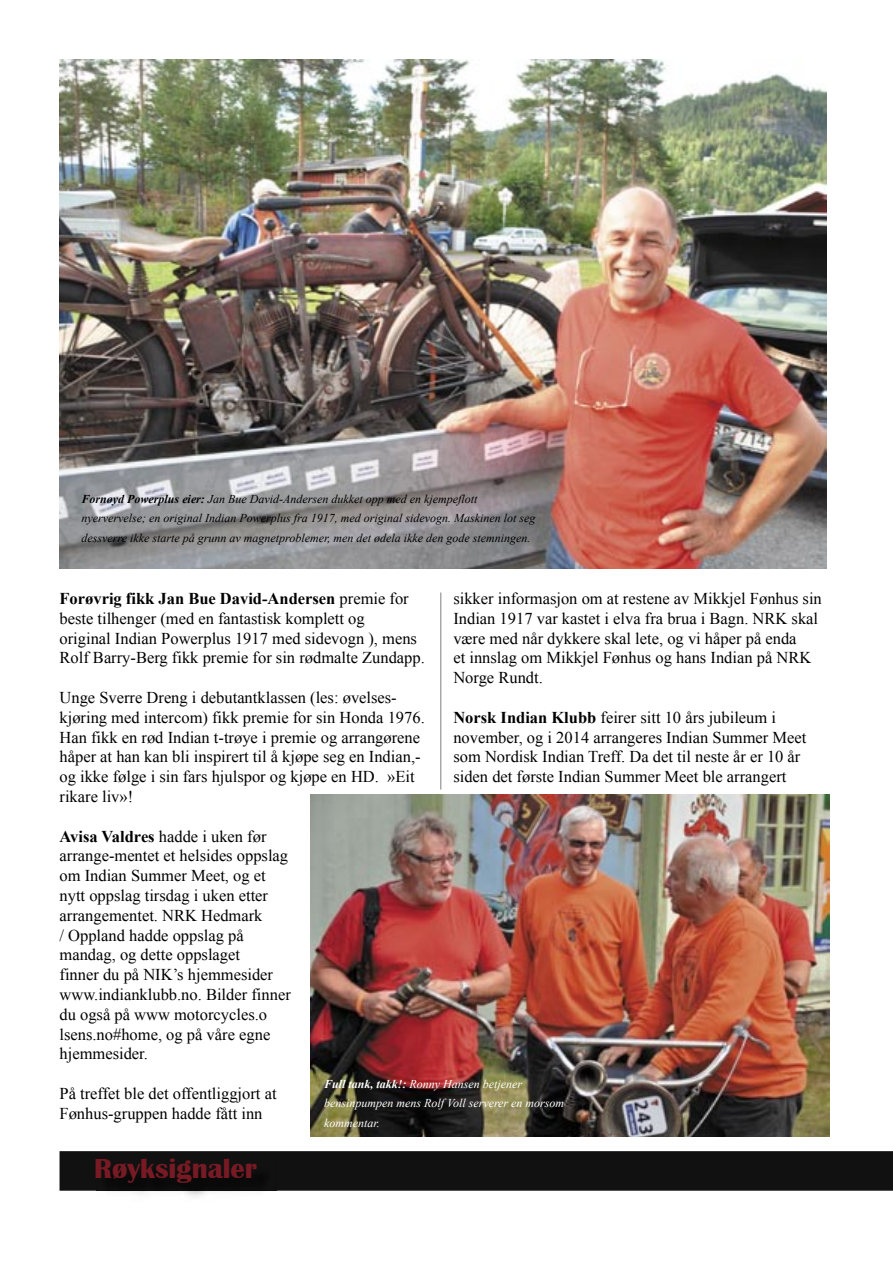
<style>
.page{position:relative;width:893px;height:1263px;background:#fff}
.page>*{position:absolute;margin:0;border:0;box-sizing:border-box;transform-origin:0 0}
.t1{font:700 28.35px "Britannic";color:#781a24}
.t2{font:16.5px/19.8px "Times New Roman";color:#000}
.t3{font:italic 12px/19.5px "Times New Roman";color:#000}
.t4{font:italic 12px/19.5px "Times New Roman";color:#fff}
.s1{font-weight:700}
</style>
<div class="page">
<div style="left:60px;top:1151px;width:833px;height:40px;background:#111"></div>
<img style="left:96px;top:1160px;width:180px;height:37px">
<img style="left:59px;top:60px;width:768px;height:508px">
<img style="left:310px;top:794px;width:519px;height:342px">
<p class="t3" style="left:82px;top:488px;width:455px"><span class="s1">Fornøyd Powerplus eier:</span> Jan Bue David-Andersen dukket opp med en kjempeflott nyervervelse; en original Indian Powerplus fra 1917, med original sidevogn. Maskinen lot seg dessverre ikke starte på grunn av magnetproblemer, men det ødela ikke den gode stemningen.</p>
<p class="t2" style="left:453px;top:588px;width:370px">sikker informasjon om at restene av Mikkjel Fønhus sin Indian 1917 var kastet i elva fra brua i Bagn. NRK skal være med når dykkere skal lete, og vi håper på enda<br>et innslag om Mikkjel Fønhus og hans Indian på NRK Norge Rundt.</p>
<p class="t2" style="left:453px;top:707px;width:355px"><span class="s1">Norsk Indian Klubb</span> feirer sitt 10 års jubileum i november, og i 2014 arrangeres Indian Summer Meet som Nordisk Indian Treff. Da det til neste år er 10 år siden det første Indian Summer Meet ble arrangert</p>
<p class="t2" style="left:60px;top:588px;width:367px"><span class="s1">Forøvrig fikk Jan Bue David-Andersen</span> premie for beste tilhenger (med en fantastisk komplett og<br>original Indian Powerplus 1917 med sidevogn ), mens Rolf Barry-Berg fikk premie for sin rødmalte Zundapp.</p>
<p class="t2" style="left:60px;top:687px;width:367px">Unge Sverre Dreng i debutantklassen (les: øvelses&shy;kjøring med intercom) fikk premie for sin Honda 1976.<br>Han fikk en rød Indian t-trøye i premie og arrangørene håper at han kan bli inspirert til å kjøpe seg en Indian,- og ikke følge i sin fars hjulspor og kjøpe en HD. »Eit rikare liv»!</p>
<p class="t2" style="left:60px;top:826px;width:233px"><span class="s1">Avisa Valdres</span> hadde i uken før arrange-mentet et helsides oppslag om Indian Summer Meet, og et nytt oppslag tirsdag i uken etter arrangementet. NRK Hedmark<br>/ Oppland hadde oppslag på mandag, og dette oppslaget<br>finner du på NIK’s hjemmesider www.indianklubb.no. Bilder finner du også på www motorcycles.o lsens.no#home, og på våre egne hjemmesider.</p>
<p class="t2" style="left:60px;top:1083px;width:219px">På treffet ble det offentliggjort at<br>Fønhus-gruppen hadde fått inn</p>
<p class="t4" style="left:324px;top:1073px;width:242px"><span class="s1">Full tank, takk!:</span> Ronny Hansen betjener bensinpumpen mens Rolf Voll serverer en morsom kommentar.</p>
<h1 class="t1" style="left:94px;top:1152px;width:164px">Røyksignaler</h1>
</div>
